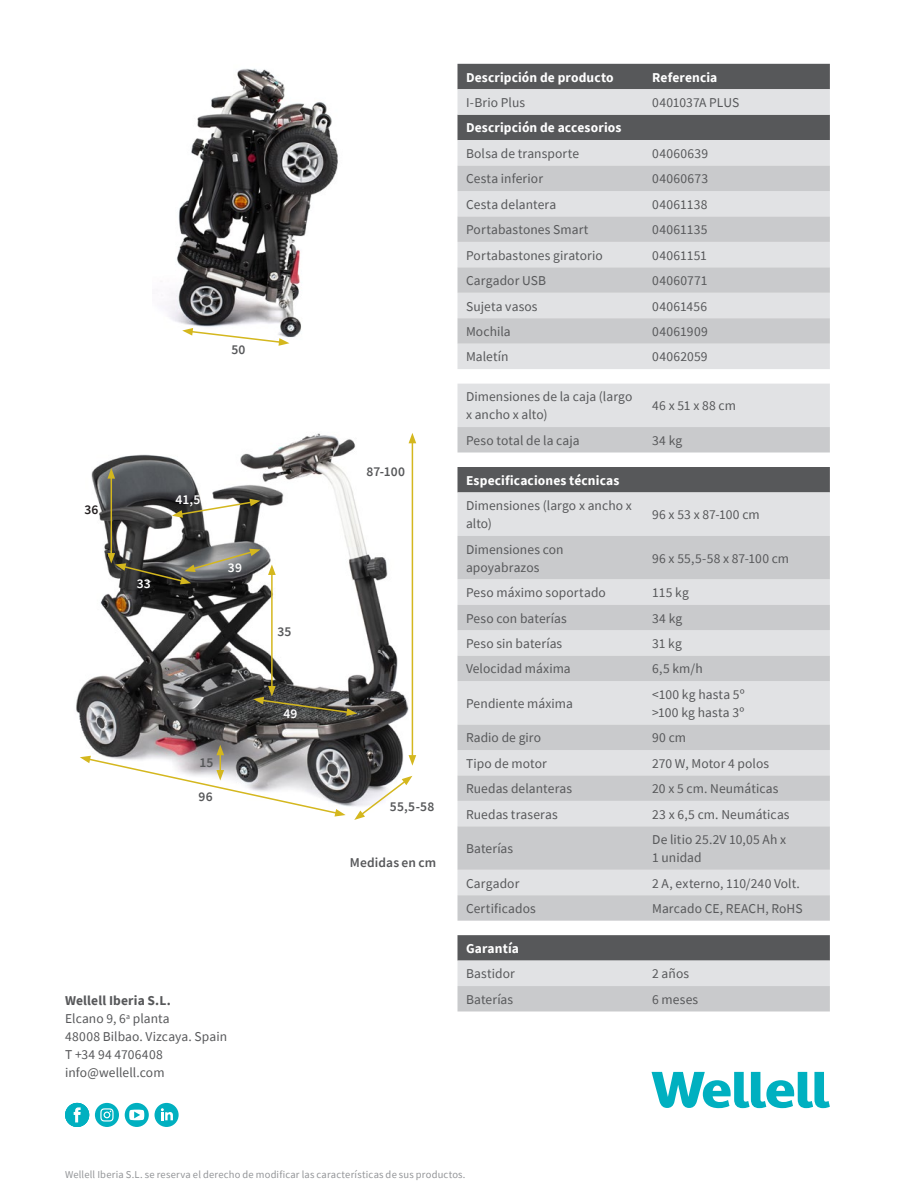
<style>
.page{position:relative;width:915px;height:1191px;background:#fff}
.page>*{position:absolute;margin:0;border:0;box-sizing:border-box;transform-origin:0 0}
.t1{font:13.5px/18px "Source Sans Pro";letter-spacing:.01em;color:#57585a}
.t2{font:700 13.5px "Source Sans Pro";letter-spacing:.01em;color:#fff}
.t3{font:600 13.5px "Source Sans Pro";letter-spacing:.01em;color:#57585a}
.t4{font:600 13.5px "Source Sans Pro";letter-spacing:.01em;color:#fff}
.t5{font:600 13.5px "Source Sans Pro";color:#231f20}
.t6{font:10.5px "Source Sans Pro";letter-spacing:.02em;color:#939598}
.s1{font-weight:700}
</style>
<div class="page">
<img style="left:165px;top:68px;width:173px;height:276px">
<div style="left:457px;top:64px;width:372px;height:25px;background:#57585a"></div>
<svg style="left:457px;top:89px;width:372px;height:280px;background:#bfc0c2"></svg>
<svg style="left:457px;top:166px;width:372px;height:178px;background:#d3d4d6"></svg>
<svg style="left:457px;top:383px;width:372px;height:69px;background:#d8d9db"></svg>
<div style="left:457px;top:467px;width:372px;height:25px;background:#57585a"></div>
<div style="left:457px;top:492px;width:372px;height:44px;background:#e1e2e4"></div>
<svg style="left:457px;top:536px;width:372px;height:384px;background:#d3d4d6"></svg>
<svg style="left:457px;top:935px;width:372px;height:76px;background:#abacae"></svg>
<svg style="left:182px;top:328px;width:107px;height:18px"></svg>
<img style="left:76px;top:433px;width:341px;height:384px">
<svg style="left:354px;top:776px;width:58px;height:44px"></svg>
<svg style="left:80px;top:744px;width:265px;height:72px"></svg>
<hr style="left:110px;top:476px;width:2px;height:79px;background:#d4b71e">
<svg style="left:107px;top:468px;width:8px;height:10px"></svg>
<hr style="left:271px;top:572px;width:1px;height:116px;background:#d4b71e">
<svg style="left:268px;top:564px;width:7px;height:11px"></svg>
<hr style="left:411px;top:441px;width:2px;height:316px;background:#d4b71e">
<svg style="left:408px;top:755px;width:8px;height:10px"></svg>
<svg style="left:408px;top:433px;width:8px;height:10px"></svg>
<svg style="left:253px;top:686px;width:104px;height:30px;background:#5a584c"></svg>
<svg style="left:107px;top:549px;width:153px;height:35px;background:#68675e"></svg>
<svg style="left:172px;top:499px;width:88px;height:19px"></svg>
<svg style="left:651px;top:1071px;width:178px;height:37px"></svg>
<svg style="left:125px;top:1102px;width:24px;height:25px"></svg>
<svg style="left:154px;top:1102px;width:24px;height:25px"></svg>
<svg style="left:161px;top:1108px;width:12px;height:12px"></svg>
<svg style="left:95px;top:1102px;width:24px;height:25px"></svg>
<svg style="left:100px;top:1108px;width:13px;height:13px"></svg>
<svg style="left:129px;top:1109px;width:15px;height:11px"></svg>
<div style="left:65px;top:1102px;width:24px;height:25px;background:#00b0c0;border-radius:50%"></div>
<svg style="left:74px;top:1107px;width:7px;height:15px"></svg>
<p class="t3" style="left:231px;top:341px;width:16px">50</p>
<p class="t5" style="left:84px;top:501px;width:16px">36</p>
<p class="t4" style="left:175px;top:491px;width:26px">41,5</p>
<p class="t4" style="left:137px;top:574px;width:16px">33</p>
<p class="t4" style="left:228px;top:558px;width:15px">39</p>
<p class="t3" style="left:199px;top:753px;width:15px">15</p>
<p class="t3" style="left:198px;top:787px;width:16px">96</p>
<p class="t3" style="left:277px;top:622px;width:16px">35</p>
<p class="t4" style="left:283px;top:705px;width:15px">49</p>
<p class="t1" style="left:65px;top:992px;width:163px"><span class="s1">Wellell Iberia S.L.<br></span>Elcano 9, 6<sup>a</sup> planta<br>48008 Bilbao. Vizcaya. Spain<br>T +34 94 4706408 info@wellell.com</p>
<p class="t3" style="left:366px;top:462px;width:40px">87-100</p>
<p class="t3" style="left:390px;top:797px;width:46px">55,5-58</p>
<p class="t3" style="left:350px;top:853px;width:88px">Medidas en cm</p>
<p class="t2" style="left:466px;top:68px;width:149px">Descripción de producto</p>
<p class="t2" style="left:652px;top:68px;width:67px">Referencia</p>
<p class="t1" style="left:466px;top:93px;width:61px">I-Brio Plus</p>
<p class="t1" style="left:652px;top:93px;width:88px">0401037A PLUS</p>
<p class="t2" style="left:466px;top:119px;width:157px">Descripción de accesorios</p>
<p class="t1" style="left:466px;top:144px;width:115px">Bolsa de transporte</p>
<p class="t1" style="left:652px;top:144px;width:57px">04060639</p>
<p class="t1" style="left:466px;top:170px;width:78px">Cesta inferior</p>
<p class="t1" style="left:652px;top:170px;width:57px">04060673</p>
<p class="t1" style="left:466px;top:195px;width:92px">Cesta delantera</p>
<p class="t1" style="left:652px;top:195px;width:57px">04061138</p>
<p class="t1" style="left:466px;top:221px;width:124px">Portabastones Smart</p>
<p class="t1" style="left:652px;top:221px;width:57px">04061135</p>
<p class="t1" style="left:466px;top:246px;width:138px">Portabastones giratorio</p>
<p class="t1" style="left:652px;top:246px;width:56px">04061151</p>
<p class="t1" style="left:466px;top:271px;width:81px">Cargador USB</p>
<p class="t1" style="left:652px;top:271px;width:57px">04060771</p>
<p class="t1" style="left:466px;top:297px;width:73px">Sujeta vasos</p>
<p class="t1" style="left:652px;top:297px;width:56px">04061456</p>
<p class="t1" style="left:466px;top:322px;width:46px">Mochila</p>
<p class="t1" style="left:652px;top:322px;width:57px">04061909</p>
<p class="t1" style="left:466px;top:348px;width:44px">Maletín</p>
<p class="t1" style="left:652px;top:348px;width:57px">04062059</p>
<p class="t1" style="left:466px;top:388px;width:168px">Dimensiones de la caja (largo x ancho x alto)</p>
<p class="t1" style="left:652px;top:397px;width:85px">46 x 51 x 88 cm</p>
<p class="t1" style="left:466px;top:431px;width:115px">Peso total de la caja</p>
<p class="t1" style="left:652px;top:431px;width:32px">34 kg</p>
<p class="t2" style="left:466px;top:471px;width:155px">Especificaciones técnicas</p>
<p class="t1" style="left:466px;top:496px;width:167px">Dimensiones (largo x ancho x alto)</p>
<p class="t1" style="left:652px;top:505px;width:109px">96 x 53 x 87-100 cm</p>
<p class="t1" style="left:466px;top:540px;width:99px">Dimensiones con apoyabrazos</p>
<p class="t1" style="left:652px;top:549px;width:138px">96 x 55,5-58 x 87-100 cm</p>
<p class="t1" style="left:466px;top:583px;width:141px">Peso máximo soportado</p>
<p class="t1" style="left:652px;top:583px;width:38px">115 kg</p>
<p class="t1" style="left:466px;top:609px;width:102px">Peso con baterías</p>
<p class="t1" style="left:652px;top:609px;width:32px">34 kg</p>
<p class="t1" style="left:466px;top:634px;width:98px">Peso sin baterías</p>
<p class="t1" style="left:652px;top:634px;width:31px">31 kg</p>
<p class="t1" style="left:466px;top:660px;width:106px">Velocidad máxima</p>
<p class="t1" style="left:652px;top:660px;width:52px">6,5 km/h</p>
<p class="t1" style="left:466px;top:694px;width:108px">Pendiente máxima</p>
<p class="t1" style="left:652px;top:685px;width:94px">&lt;100 kg hasta 5º &gt;100 kg hasta 3º</p>
<p class="t1" style="left:466px;top:729px;width:77px">Radio de giro</p>
<p class="t1" style="left:652px;top:729px;width:35px">90 cm</p>
<p class="t1" style="left:466px;top:754px;width:82px">Tipo de motor</p>
<p class="t1" style="left:652px;top:754px;width:118px">270 W, Motor 4 polos</p>
<p class="t1" style="left:466px;top:779px;width:108px">Ruedas delanteras</p>
<p class="t1" style="left:652px;top:779px;width:128px">20 x 5 cm. Neumáticas</p>
<p class="t1" style="left:466px;top:805px;width:93px">Ruedas traseras</p>
<p class="t1" style="left:652px;top:805px;width:139px">23 x 6,5 cm. Neumáticas</p>
<p class="t1" style="left:466px;top:839px;width:49px">Baterías</p>
<p class="t1" style="left:652px;top:830px;width:135px">De litio 25.2V 10,05 Ah x<br>1 unidad</p>
<p class="t1" style="left:466px;top:874px;width:55px">Cargador</p>
<p class="t1" style="left:652px;top:874px;width:149px">2 A, externo, 110/240 Volt.</p>
<p class="t1" style="left:466px;top:899px;width:71px">Certificados</p>
<p class="t1" style="left:652px;top:899px;width:152px">Marcado CE, REACH, RoHS</p>
<p class="t2" style="left:466px;top:939px;width:54px">Garantía</p>
<p class="t1" style="left:466px;top:964px;width:50px">Bastidor</p>
<p class="t1" style="left:652px;top:964px;width:38px">2 años</p>
<p class="t1" style="left:466px;top:990px;width:49px">Baterías</p>
<p class="t1" style="left:652px;top:990px;width:48px">6 meses</p>
<p class="t6" style="left:65px;top:1167px;width:402px">Wellell Iberia S.L. se reserva el derecho de modificar las características de sus productos.</p>
</div>
